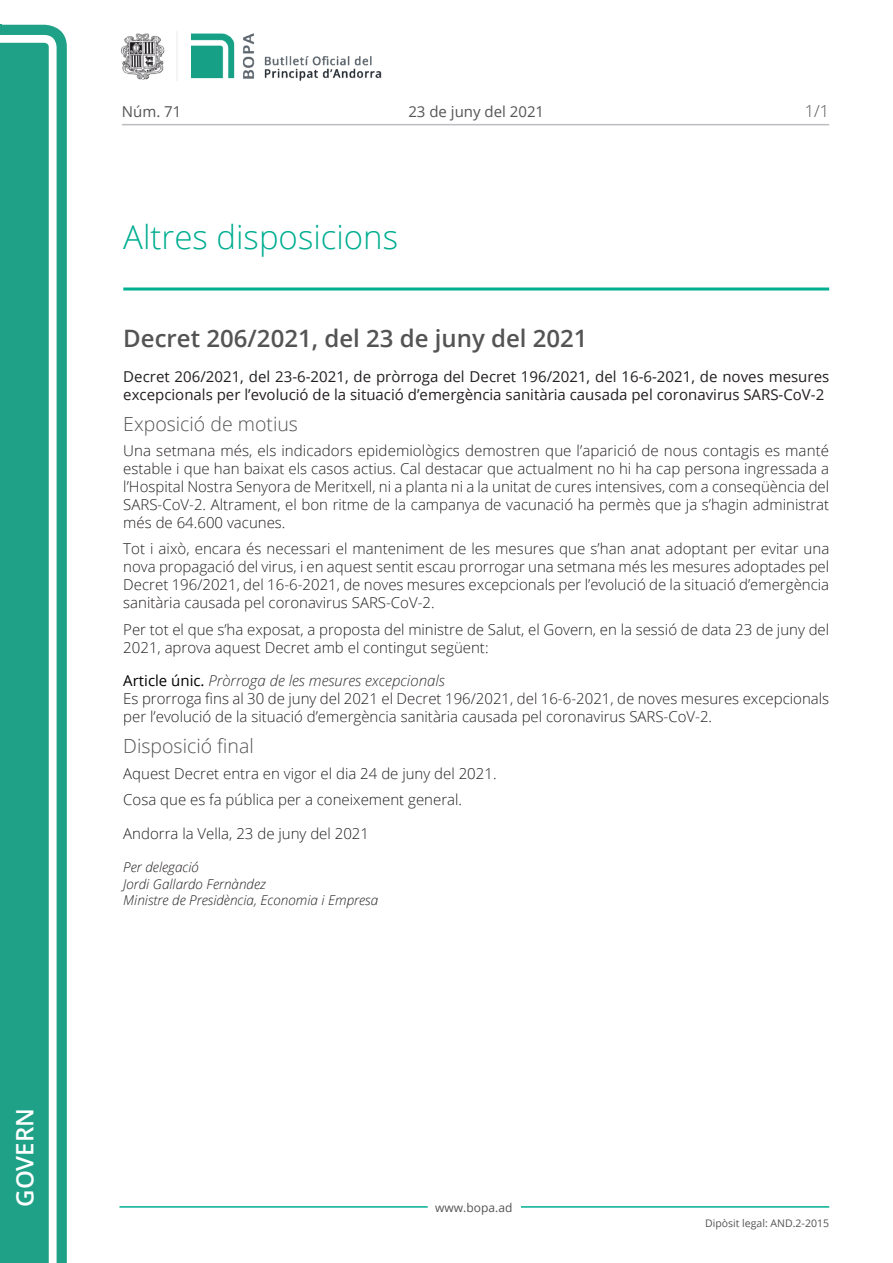
<style>
.page{position:relative;width:893px;height:1263px;background:#fff}
.page>*{position:absolute;margin:0;border:0;box-sizing:border-box;transform-origin:0 0}
.Titol_2_PAG{font:300 33px "Open Sans";color:#00ae91}
.Titol_3{font:600 24px "Open Sans";color:#545454}
.t1{font:600 24px "Open Sans";color:#fff}
.Titol_5{font:300 19.5px "Open Sans";color:#545454}
.num_pagina{font:300 16.5px "Open Sans";color:#545454}
.Body_text{font:300 15px/18px "Open Sans";color:#231f20;text-align:justify}
.Body_text_sumari{font:15px/18px "Open Sans";color:#231f20}
.Titol_7{font:italic 300 15px "Open Sans";color:#303030}
.Data{font:300 15px "Open Sans";color:#231f20}
.carrer{font:15px "Open Sans";color:#545454}
.signatura{font:italic 300 13.5px/16.5px "Open Sans";color:#231f20}
.t2{font:12px "Open Sans";color:#545454}
.t3{font:10.5px "Open Sans";color:#545454}
.s1{font-weight:400;font-style:normal;color:#000}
</style>
<div class="page">
<svg style="left:0;top:25px;width:67px;height:1238px;fill:#1ea187"></svg>
<div style="left:0;top:43px;width:49px;height:1220px;background:#1ea187"></div>
<img style="left:122px;top:32px;width:260px;height:49px">
<hr style="left:119px;top:1206px;width:309px;height:2px;background:#00ae91">
<hr style="left:521px;top:1206px;width:308px;height:2px;background:#00ae91">
<hr style="left:122px;top:124px;width:707px;height:1px;background:#bcbdc0">
<hr style="left:123px;top:287px;width:706px;height:3px;background:#00ae91">
<p class="t1" style="left:8px;top:1207px;width:100px;rotate:-90deg">Govern</p>
<p class="carrer" style="left:122px;top:102px;width:61px">Núm. 71</p>
<p class="carrer" style="left:408px;top:102px;width:137px">23 de juny del 2021</p>
<p class="Titol_2_PAG" style="left:123px;top:215px;width:276px">Altres disposicions</p>
<p class="num_pagina" style="left:805px;top:100px;width:26px">1/1</p>
<p class="Titol_3" style="left:123px;top:321px;width:466px">Decret 206/2021, del 23 de juny del 2021</p>
<p class="Body_text_sumari" style="left:123px;top:367px;width:707px">Decret 206/2021, del 23-6-2021, de pròrroga del Decret 196/2021, del 16-6-2021, de noves mesures excepcionals per l’evolució de la situació d’emergència sanitària causada pel coronavirus SARS-CoV-2</p>
<p class="Titol_5" style="left:123px;top:410px;width:176px">Exposició de motius</p>
<p class="Body_text" style="left:123px;top:441px;width:707px">Una setmana més, els indicadors epidemiològics demostren que l’aparició de nous contagis es manté estable i que han baixat els casos actius. Cal destacar que actualment no hi ha cap persona ingressada a l’Hospital Nostra Senyora de Meritxell, ni a planta ni a la unitat de cures intensives, com a conseqüència del SARS-CoV-2. Altrament, el bon ritme de la campanya de vacunació ha permès que ja s’hagin administrat més de 64.600 vacunes.</p>
<p class="Body_text" style="left:123px;top:539px;width:708px">Tot i això, encara és necessari el manteniment de les mesures que s’han anat adoptant per evitar una nova propagació del virus, i en aquest sentit escau prorrogar una setmana més les mesures adoptades pel Decret 196/2021, del 16-6-2021, de noves mesures excepcionals per l’evolució de la situació d’emergència sanitària causada pel coronavirus SARS-CoV-2.</p>
<p class="Body_text" style="left:123px;top:620px;width:707px">Per tot el que s’ha exposat, a proposta del ministre de Salut, el Govern, en la sessió de data 23 de juny del<br>2021, aprova aquest Decret amb el contingut següent:</p>
<p class="Titol_7" style="left:123px;top:671px;width:323px"><span class="s1">Article únic.</span> Pròrroga de les mesures excepcionals</p>
<p class="Body_text" style="left:123px;top:690px;width:707px">Es prorroga fins al 30 de juny del 2021 el Decret 196/2021, del 16-6-2021, de noves mesures excepcionals per l’evolució de la situació d’emergència sanitària causada pel coronavirus SARS-CoV-2.</p>
<p class="Titol_5" style="left:123px;top:733px;width:132px">Disposició final</p>
<p class="Body_text" style="left:123px;top:764px;width:375px">Aquest Decret entra en vigor el dia 24 de juny del 2021.</p>
<p class="Body_text" style="left:123px;top:790px;width:340px">Cosa que es fa pública per a coneixement general.</p>
<p class="Data" style="left:123px;top:823px;width:247px">Andorra la Vella, 23 de juny del 2021</p>
<p class="signatura" style="left:123px;top:858px;width:256px">Per delegació<br>Jordi Gallardo Fernàndez<br>Ministre de Presidència, Economia i Empresa</p>
<p class="t2" style="left:435px;top:1199px;width:79px">www.bopa.ad</p>
<p class="t3" style="left:705px;top:1216px;width:125px">Dipòsit legal: AND.2-2015</p>
</div>
